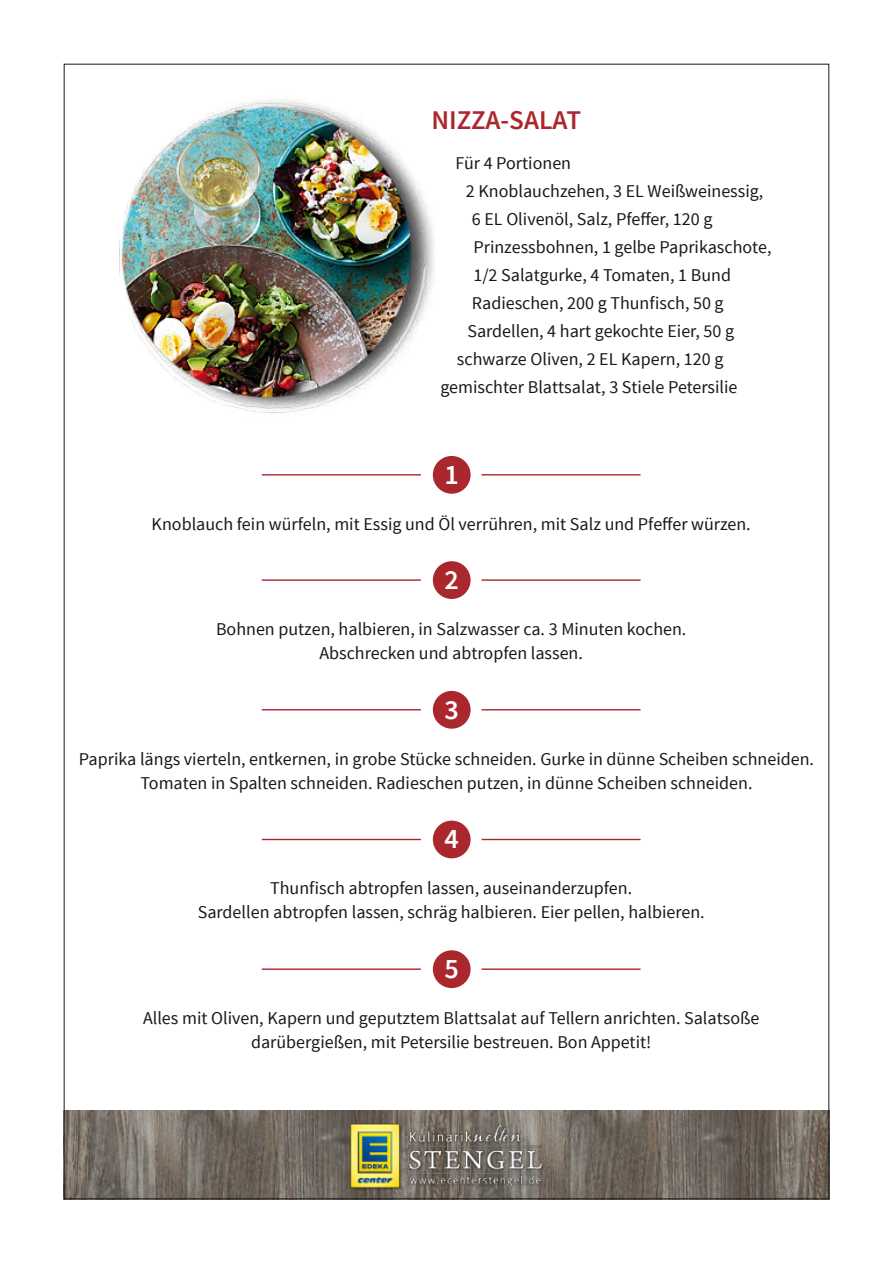
<style>
.page{position:relative;width:893px;height:1263px;background:#fff}
.page>*{position:absolute;margin:0;border:0;box-sizing:border-box;transform-origin:0 0}
.t1{font:600 28.05px "Source Sans Pro";color:#fff}
.t2{font:600 27px "Source Sans Pro";color:#ab272e}
.t3{font:18px/24px "Source Sans Pro";color:#1a171c;text-align:center}
</style>
<div class="page">
<img style="left:66px;top:1111px;width:761px;height:86px">
<img style="left:345px;top:1114px;width:203px;height:86px">
<img style="left:119px;top:101px;width:315px;height:312px">
<div style="left:433px;top:456px;width:38px;height:38px;background:#ab272e;border-radius:50%"></div>
<hr style="left:262px;top:474px;width:159px;height:1px;background:#ab272e">
<hr style="left:481px;top:474px;width:160px;height:1px;background:#ab272e">
<div style="left:433px;top:561px;width:38px;height:38px;background:#ab272e;border-radius:50%"></div>
<hr style="left:262px;top:579px;width:159px;height:2px;background:#ab272e">
<hr style="left:481px;top:579px;width:160px;height:2px;background:#ab272e">
<div style="left:433px;top:691px;width:38px;height:38px;background:#ab272e;border-radius:50%"></div>
<hr style="left:262px;top:709px;width:159px;height:1px;background:#ab272e">
<hr style="left:481px;top:709px;width:160px;height:1px;background:#ab272e">
<div style="left:433px;top:821px;width:38px;height:37px;background:#ab272e;border-radius:50%"></div>
<hr style="left:262px;top:839px;width:159px;height:1px;background:#ab272e">
<hr style="left:481px;top:839px;width:160px;height:1px;background:#ab272e">
<div style="left:433px;top:950px;width:38px;height:38px;background:#ab272e;border-radius:50%"></div>
<hr style="left:262px;top:968px;width:159px;height:2px;background:#ab272e">
<hr style="left:481px;top:968px;width:160px;height:2px;background:#ab272e">
<h2 class="t2" style="left:431px;top:103px;width:151px">NIZZA-SALAT</h2>
<p class="t3" style="left:455px;top:151px;width:117px">Für 4 Portionen</p>
<p class="t3" style="left:466px;top:179px;width:299px">2 Knoblauchzehen, 3 EL Weißweinessig,</p>
<p class="t3" style="left:472px;top:207px;width:242px">6 EL Olivenöl, Salz, Pfeffer, 120 g</p>
<p class="t3" style="left:473px;top:235px;width:300px">Prinzessbohnen, 1 gelbe Paprikaschote,</p>
<p class="t3" style="left:473px;top:263px;width:259px">1/2 Salatgurke, 4 Tomaten, 1 Bund</p>
<p class="t3" style="left:472px;top:291px;width:253px">Radieschen, 200 g Thunfisch, 50 g</p>
<p class="t3" style="left:467px;top:319px;width:268px">Sardellen, 4 hart gekochte Eier, 50 g</p>
<p class="t3" style="left:457px;top:347px;width:268px">schwarze Oliven, 2 EL Kapern, 120 g</p>
<p class="t3" style="left:440px;top:376px;width:299px">gemischter Blattsalat, 3 Stiele Petersilie</p>
<h1 class="t1" style="left:444px;top:457px;width:16px">1</h1>
<p class="t3" style="left:152px;top:512px;width:601px">Knoblauch fein würfeln, mit Essig und Öl verrühren, mit Salz und Pfeffer würzen.</p>
<h1 class="t1" style="left:444px;top:562px;width:16px">2</h1>
<p class="t3" style="left:216px;top:617px;width:472px">Bohnen putzen, halbieren, in Salzwasser ca. 3 Minuten kochen.<br>Abschrecken und abtropfen lassen.</p>
<h1 class="t1" style="left:444px;top:691px;width:16px">3</h1>
<p class="t3" style="left:79px;top:747px;width:737px">Paprika längs vierteln, entkernen, in grobe Stücke schneiden. Gurke in dünne Scheiben schneiden.<br>Tomaten in Spalten schneiden. Radieschen putzen, in dünne Scheiben schneiden.</p>
<h1 class="t1" style="left:444px;top:821px;width:16px">4</h1>
<p class="t3" style="left:198px;top:877px;width:508px">Thunfisch abtropfen lassen, auseinanderzupfen.<br>Sardellen abtropfen lassen, schräg halbieren. Eier pellen, halbieren.</p>
<h1 class="t1" style="left:444px;top:951px;width:16px">5</h1>
<p class="t3" style="left:143px;top:1006px;width:618px">Alles mit Oliven, Kapern und geputztem Blattsalat auf Tellern anrichten. Salatsoße darübergießen, mit Petersilie bestreuen. Bon Appetit!</p>
</div>
